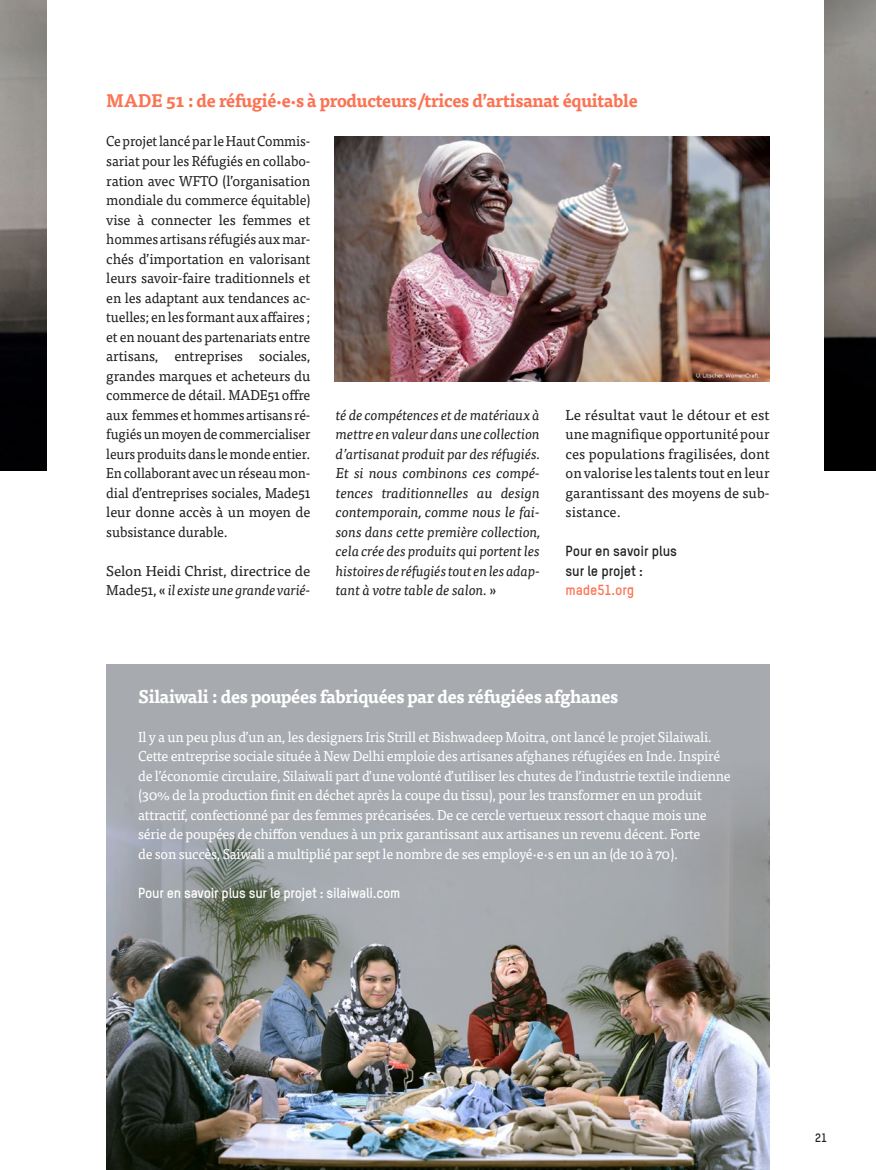
<style>
.page{position:relative;width:876px;height:1170px;background:#fff}
.page>*{position:absolute;margin:0;border:0;box-sizing:border-box;transform-origin:0 0}
.t1{font:700 18px "Tisa Pro";letter-spacing:-.02em;color:#fc7354}
.t2{font:700 18px "Tisa Pro";letter-spacing:-.02em;color:#fff}
.t3{font:14.25px/19.5px "Tisa Pro";letter-spacing:-.01em;color:#231f20;text-align:justify;scale:.95 1}
.t4{font:14.25px/19.5px "Tisa Pro";letter-spacing:-.02em;color:#fff}
.t5{font:italic 14.25px/19.5px "Tisa Pro";letter-spacing:-.01em;color:#231f20;text-align:justify}
.t6{font:14.25px/19.5px "Tisa Pro";letter-spacing:-.01em;color:#231f20}
.t7{font:700 14.25px "Oxfam TSTARPRO";letter-spacing:-.02em;color:#fff}
.t8{font:700 14.25px/19.5px "Oxfam TSTARPRO";letter-spacing:-.01em;color:#231f20}
.t9{font:700 14.25px "Oxfam TSTARPRO";letter-spacing:-.01em;color:#fc7354}
.t10{font:700 12px "Oxfam TSTARPRO";color:#231f20}
.s1{font-style:italic}
.s2{font-style:normal}
</style>
<div class="page">
<img style="left:106px;top:664px;width:664px;height:505px">
<img style="left:0;top:0;width:47px;height:470px">
<img style="left:824px;top:0;width:52px;height:470px">
<img style="left:334px;top:136px;width:436px;height:245px">
<p class="t1" style="left:106px;top:86px;width:533px">MADE 51 : de réfugié·e·s à producteurs/trices d’artisanat équitable</p>
<p class="t3" style="left:106px;top:131px;width:216px">Ce projet lancé par le Haut Commis&shy;sariat pour les Réfugiés en collabo&shy;ration avec WFTO (l’organisation mondiale du commerce équitable) vise à connecter les femmes et hommes artisans réfugiés aux mar&shy;chés d’importation en valorisant leurs savoir-faire traditionnels et en les adaptant aux tendances ac&shy;tuelles; en les formant aux affaires ; et en nouant des partenariats entre artisans, entreprises sociales, grandes marques et acheteurs du commerce de détail. MADE51 offre aux femmes et hommes artisans ré&shy;fugiés un moyen de commercialiser leurs produits dans le monde entier.<br>En collaborant avec un réseau mon&shy;dial d’entreprises sociales, Made51 leur donne accès à un moyen de subsistance durable.</p>
<p class="t6" style="left:106px;top:560px;width:206px">Selon Heidi Christ, directrice de<br>Made51, « <span class="s1">il existe une grande varié-</span></p>
<p class="t5" style="left:336px;top:404px;width:206px">té de compétences et de matériaux à mettre en valeur dans une collection d’artisanat produit par des réfugiés.<br>Et si nous combinons ces compé&shy;tences traditionnelles au design contemporain, comme nous le fai&shy;sons dans cette première collection, cela crée des produits qui portent les histoires de réfugiés tout en les adap&shy;tant à votre table de salon. <span class="s2">»</span></p>
<p class="t6" style="left:566px;top:404px;width:206px;text-align:justify">Le résultat vaut le détour et est une magnifique opportunité pour ces populations fragilisées, dont on valorise les talents tout en leur garantissant des moyens de sub&shy;sistance.</p>
<p class="t8" style="left:566px;top:541px;width:113px">Pour en savoir plus sur le projet :</p>
<p class="t9" style="left:566px;top:581px;width:70px">made51.org</p>
<p class="t2" style="left:138px;top:681px;width:482px">Silaiwali : des poupées fabriquées par des réfugiées afghanes</p>
<p class="t4" style="left:138px;top:726px;width:594px">Il y a un peu plus d’un an, les designers Iris Strill et Bishwadeep Moitra, ont lancé le projet Silaiwali.<br>Cette entreprise sociale située à New Delhi emploie des artisanes afghanes réfugiées en Inde. Inspiré de l’économie circulaire, Silaiwali part d’une volonté d’utiliser les chutes de l’industrie textile indienne (30% de la production finit en déchet après la coupe du tissu), pour les transformer en un produit attractif, confectionné par des femmes précarisées. De ce cercle vertueux ressort chaque mois une série de poupées de chiffon vendues à un prix garantissant aux artisanes un revenu décent. Forte<br>de son succès, Saiwali a multiplié par sept le nombre de ses employé·e·s en un an (de 10 à 70).</p>
<p class="t7" style="left:138px;top:883px;width:264px">Pour en savoir plus sur le projet : silaiwali.com</p>
<p class="t10" style="left:815px;top:1129px;width:13px">21</p>
</div>
